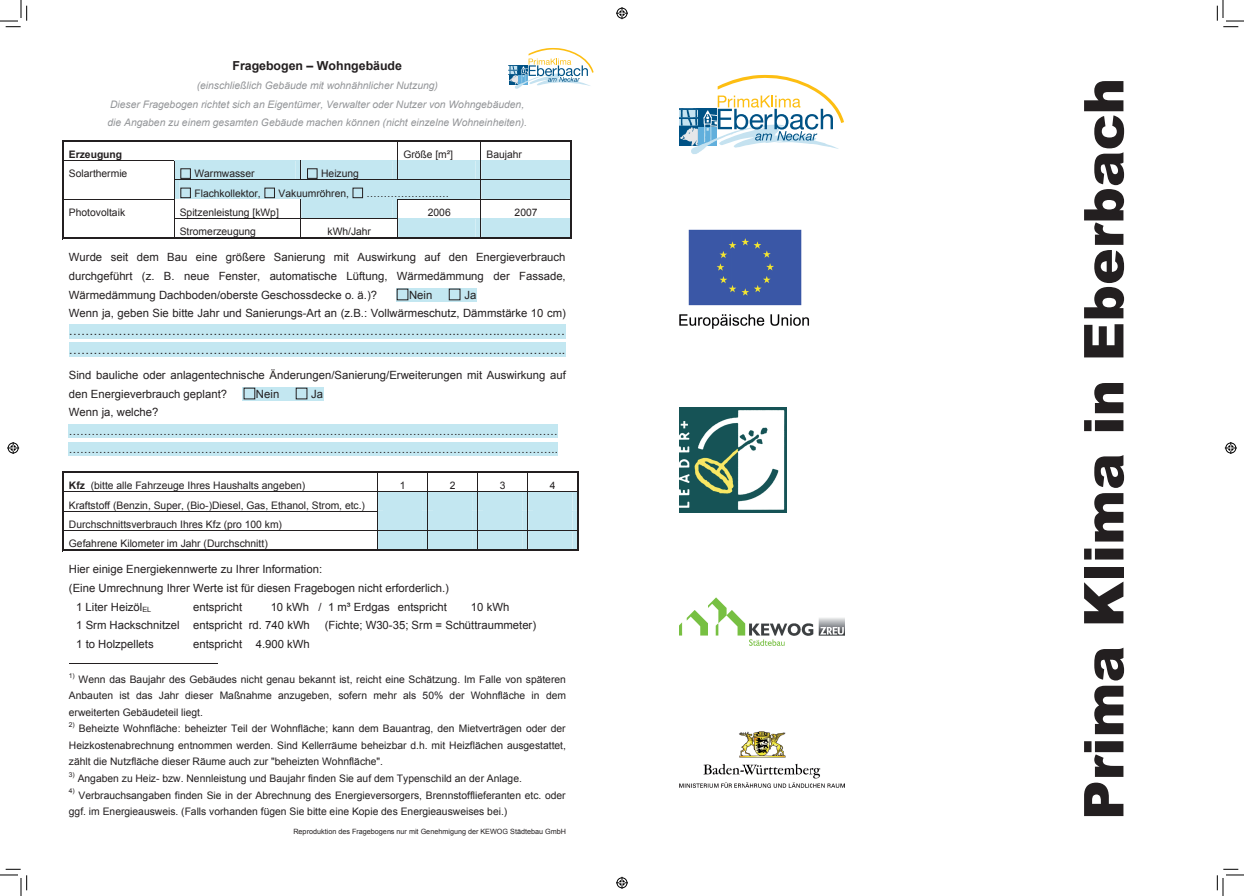
<style>
.page{position:relative;width:1244px;height:896px;background:#fff}
.page>*{position:absolute;margin:0;border:0;box-sizing:border-box;transform-origin:0 0}
.t1{font:900 55px "Arial";color:#231f20}
.t2{font:12.4px/18.6px "Arial";color:#231f20}
.t3{font:700 12.4px "Arial";color:#231f20}
.t4{font:11.3px/18.6px "Arial";color:#231f20}
.t5{font:10.3px/16.5px "Arial";color:#231f20}
.t6{font:italic 10.3px/18.6px "Arial";color:#939598;text-align:center}
.t7{font:700 10.3px "Arial";color:#231f20}
.t8{font:7.2px "Arial";color:#231f20}
.t9{font:6.7px "Arial";color:#231f20}
.s1{font-weight:700}
</style>
<div class="page">
<hr style="left:64px;top:140px;width:333px;height:1px;background:#231f20">
<hr style="left:64px;top:141px;width:333px;height:1px;background:#231f20">
<hr style="left:64px;top:160px;width:110px;height:1px;background:#231f20">
<hr style="left:64px;top:199px;width:110px;height:1px;background:#231f20">
<svg style="left:63px;top:140px;width:1px;height:99px"></svg>
<hr style="left:64px;top:238px;width:110px;height:1px;background:#231f20">
<hr style="left:64px;top:237px;width:110px;height:1px;background:#231f20">
<svg style="left:174px;top:140px;width:398px;height:99px"></svg>
<div style="left:396px;top:288px;width:80px;height:13px;background:#c3e7f1"></div>
<div style="left:449px;top:288px;width:11px;height:12px;border:1px solid #231f20"></div>
<div style="left:69px;top:324px;width:496px;height:14px;background:#c3e7f1"></div>
<div style="left:69px;top:342px;width:496px;height:14px;background:#c3e7f1"></div>
<div style="left:243px;top:387px;width:80px;height:13px;background:#c3e7f1"></div>
<div style="left:69px;top:424px;width:489px;height:13px;background:#c3e7f1"></div>
<div style="left:69px;top:442px;width:489px;height:13px;background:#c3e7f1"></div>
<hr style="left:64px;top:471px;width:313px;height:1px;background:#231f20">
<hr style="left:64px;top:472px;width:313px;height:1px;background:#231f20">
<hr style="left:64px;top:491px;width:313px;height:1px;background:#231f20">
<hr style="left:64px;top:510px;width:313px;height:1px;background:#231f20">
<hr style="left:64px;top:530px;width:313px;height:1px;background:#231f20">
<svg style="left:63px;top:471px;width:2px;height:80px"></svg>
<hr style="left:64px;top:550px;width:313px;height:1px;background:#231f20">
<hr style="left:64px;top:549px;width:313px;height:1px;background:#231f20">
<svg style="left:377px;top:471px;width:202px;height:80px"></svg>
<hr style="left:69px;top:662px;width:148px;height:1px;background:#231f20">
<img style="left:679px;top:229px;width:130px;height:100px">
<img style="left:680px;top:597px;width:165px;height:48px">
<img style="left:680px;top:407px;width:106px;height:105px">
<img style="left:680px;top:731px;width:165px;height:56px">
<svg style="left:680px;top:75px;width:164px;height:79px"></svg>
<svg style="left:509px;top:48px;width:85px;height:41px"></svg>
<svg style="left:0;top:0;width:27px;height:27px"></svg>
<svg style="left:0;top:868px;width:27px;height:27px"></svg>
<svg style="left:1217px;top:0;width:27px;height:27px"></svg>
<svg style="left:1217px;top:868px;width:27px;height:27px"></svg>
<svg style="left:616px;top:7px;width:12px;height:12px"></svg>
<svg style="left:616px;top:876px;width:12px;height:12px"></svg>
<svg style="left:7px;top:442px;width:12px;height:12px"></svg>
<svg style="left:1225px;top:442px;width:12px;height:12px"></svg>
<p class="t3" style="left:232px;top:58px;width:171px">Fragebogen – Wohngebäude</p>
<p class="t6" style="left:107px;top:76px;width:421px">(einschließlich Gebäude mit wohnähnlicher Nutzung)<br>Dieser Fragebogen richtet sich an Eigentümer, Verwalter oder Nutzer von Wohngebäuden, die Angaben zu einem gesamten Gebäude machen können (nicht einzelne Wohneinheiten).</p>
<p class="t7" style="left:69px;top:147px;width:55px">Erzeugung</p>
<p class="t5" style="left:403px;top:146px;width:51px">Größe [m²]</p>
<p class="t5" style="left:486px;top:146px;width:37px">Baujahr</p>
<p class="t5" style="left:69px;top:165px;width:60px">Solarthermie</p>
<p class="t5" style="left:194px;top:165px;width:62px">Warmwasser</p>
<p class="t5" style="left:321px;top:165px;width:39px">Heizung</p>
<p class="t5" style="left:194px;top:185px;width:68px">Flachkollektor,</p>
<p class="t5" style="left:278px;top:185px;width:72px">Vakuumröhren,</p>
<p class="t5" style="left:367px;top:185px;width:84px">……………………</p>
<p class="t5" style="left:69px;top:204px;width:58px">Photovoltaik</p>
<p class="t5" style="left:180px;top:204px;width:101px">Spitzenleistung [kWp]</p>
<p class="t5" style="left:428px;top:204px;width:25px">2006</p>
<p class="t5" style="left:515px;top:204px;width:25px">2007</p>
<p class="t5" style="left:180px;top:223px;width:78px">Stromerzeugung</p>
<p class="t5" style="left:328px;top:223px;width:45px">kWh/Jahr</p>
<p class="t4" style="left:69px;top:248px;width:498px;text-align:justify">Wurde seit dem Bau eine größere Sanierung mit Auswirkung auf den Energieverbrauch durchgeführt (z. B. neue Fenster, automatische Lüftung, Wärmedämmung der Fassade, Wärmedämmung Dachboden/oberste Geschossdecke o. ä.)?</p>
<p class="t4" style="left:69px;top:285px;width:498px;text-indent:395px">Ja<br>Wenn ja, geben Sie bitte Jahr und Sanierungs-Art an (z.B.: Vollwärmeschutz, Dämmstärke 10 cm)</p>
<p class="t2" style="left:69px;top:322px;width:498px">………………………………………………………………………………….………..….………… ……………………………………………………………………………………….….……………..</p>
<p class="t4" style="left:69px;top:366px;width:498px">Sind bauliche oder anlagentechnische Änderungen/Sanierung/Erweiterungen mit Auswirkung auf den Energieverbrauch geplant?</p>
<p class="t4" style="left:409px;top:285px;width:25px">Nein</p>
<p class="t4" style="left:256px;top:384px;width:25px">Nein</p>
<p class="t4" style="left:311px;top:384px;width:13px">Ja</p>
<p class="t4" style="left:69px;top:403px;width:490px">Wenn ja, welche? ………………………………………………………………………………….………..….………………… ……………………………………………………………………………….….……………………………..</p>
<p class="t5" style="left:69px;top:477px;width:238px"><span class="s1">Kfz</span> (bitte alle Fahrzeuge Ihres Haushalts angeben)</p>
<p class="t5" style="left:400px;top:477px;width:7px">1</p>
<p class="t5" style="left:450px;top:477px;width:7px">2</p>
<p class="t5" style="left:500px;top:477px;width:7px">3</p>
<p class="t5" style="left:550px;top:477px;width:7px">4</p>
<p class="t5" style="left:69px;top:495px;width:298px;line-height:19.3px">Kraftstoff (Benzin, Super, (Bio-)Diesel, Gas, Ethanol, Strom, etc.)<br>Durchschnittsverbrauch Ihres Kfz (pro 100 km)<br>Gefahrene Kilometer im Jahr (Durchschnitt)</p>
<p class="t4" style="left:69px;top:560px;width:255px">Hier einige Energiekennwerte zu Ihrer Information:</p>
<p class="t4" style="left:69px;top:578px;width:382px">(Eine Umrechnung Ihrer Werte ist für diesen Fragebogen nicht erforderlich.)</p>
<p class="t4" style="left:76px;top:597px;width:77px">1 Liter Heizöl<sub>EL</sub></p>
<p class="t4" style="left:193px;top:597px;width:51px">entspricht</p>
<p class="t4" style="left:271px;top:597px;width:178px">10 kWh / 1 m³ Erdgas entspricht</p>
<p class="t4" style="left:471px;top:597px;width:40px">10 kWh</p>
<p class="t4" style="left:76px;top:615px;width:235px">1 Srm Hackschnitzel entspricht rd. 740 kWh</p>
<p class="t4" style="left:325px;top:615px;width:213px">(Fichte; W30-35; Srm = Schüttraummeter)</p>
<p class="t4" style="left:76px;top:634px;width:79px">1 to Holzpellets</p>
<p class="t4" style="left:193px;top:634px;width:118px">entspricht 4.900 kWh</p>
<p class="t9" style="left:69px;top:670px;width:7px">1)</p>
<p class="t5" style="left:69px;top:671px;width:499px;text-align:justify;text-indent:10px">Wenn das Baujahr des Gebäudes nicht genau bekannt ist, reicht eine Schätzung. Im Falle von späteren Anbauten ist das Jahr dieser Maßnahme anzugeben, sofern mehr als 50% der Wohnfläche in dem erweiterten Gebäudeteil liegt.</p>
<p class="t9" style="left:69px;top:720px;width:7px">2)</p>
<p class="t5" style="left:69px;top:720px;width:499px;text-align:justify;text-indent:10px">Beheizte Wohnfläche: beheizter Teil der Wohnfläche; kann dem Bauantrag, den Mietverträgen oder der Heizkostenabrechnung entnommen werden. Sind Kellerräume beheizbar d.h. mit Heizflächen ausgestattet, zählt die Nutzfläche dieser Räume auch zur "beheizten Wohnfläche".</p>
<p class="t9" style="left:69px;top:769px;width:7px">3)</p>
<p class="t5" style="left:78px;top:770px;width:446px">Angaben zu Heiz- bzw. Nennleistung und Baujahr finden Sie auf dem Typenschild an der Anlage.</p>
<p class="t9" style="left:69px;top:786px;width:7px">4)</p>
<p class="t5" style="left:69px;top:786px;width:498px;text-indent:10px">Verbrauchsangaben finden Sie in der Abrechnung des Energieversorgers, Brennstofflieferanten etc. oder ggf. im Energieausweis. (Falls vorhanden fügen Sie bitte eine Kopie des Energieausweises bei.)</p>
<p class="t8" style="left:293px;top:826px;width:274px">Reproduktion des Fragebogens nur mit Genehmigung der KEWOG Städtebau GmbH</p>
<h1 class="t1" style="left:1064px;top:819px;width:743px;rotate:-90deg">Prima Klima in Eberbach</h1>
</div>
